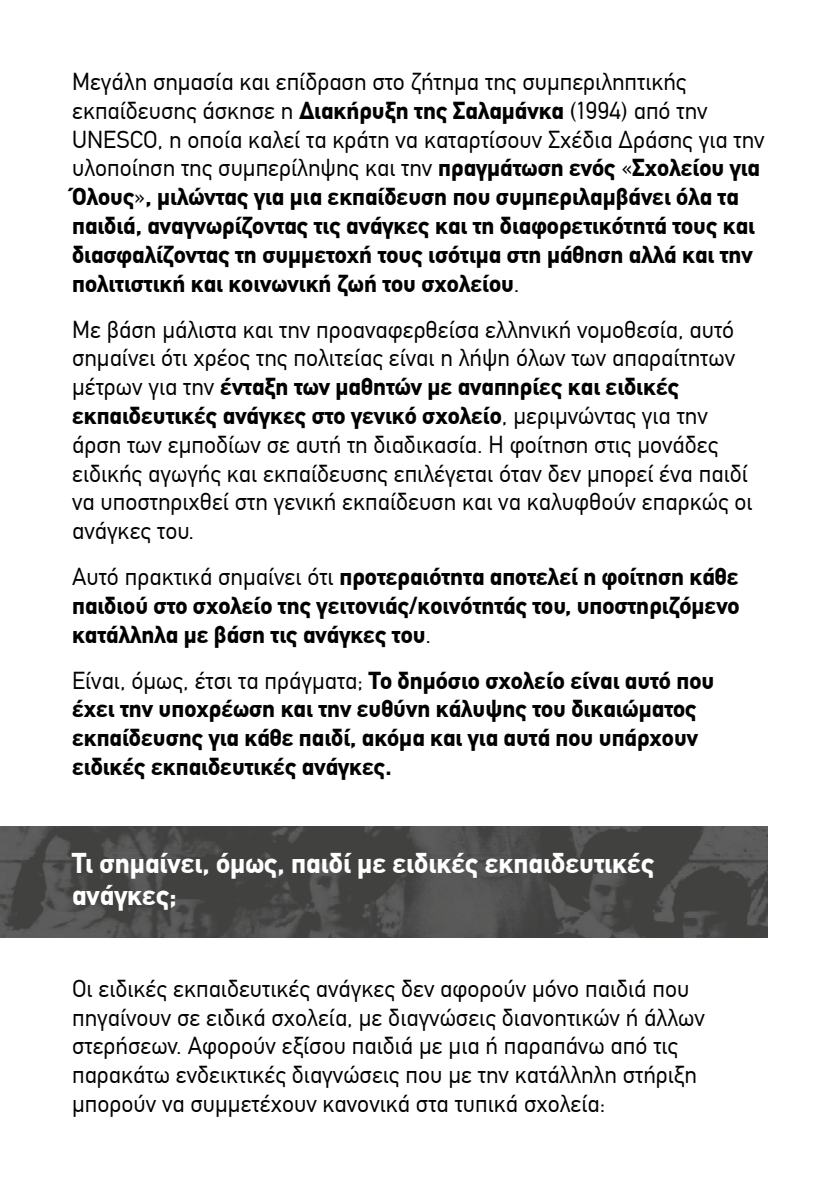
<style>
.page{position:relative;width:840px;height:1191px;background:#fff}
.page>*{position:absolute;margin:0;border:0;box-sizing:border-box;transform-origin:0 0}
.t1{font:700 28px/32px "CF Din";color:#fff}
.t2{font:700 24px/28.8px "CF Din";color:#000}
.t3{font:24px/28.8px "CF Din";color:#000}
.s1{font-weight:400}
.s2{font-weight:700}
</style>
<div class="page">
<svg style="left:0;top:826px;width:767px;height:111px;background:#4a4a49"></svg>
<p class="t2" style="left:72px;top:68px;width:693px"><span class="s1">Μεγάλη σημασία και επίδραση στο ζήτημα της συμπεριληπτικής εκπαίδευσης άσκησε η</span> Διακήρυξη της Σαλαμάνκα <span class="s1">(1994) από την UNESCO, η οποία καλεί τα κράτη να καταρτίσουν Σχέδια Δράσης για την υλοποίηση της συμπερίληψης και την</span> πραγμάτωση ενός <span class="s1">Ç</span>Σχολείου για Όλους<span class="s1">È</span>, μιλώντας για μια εκπαίδευση που συμπεριλαμβάνει όλα τα παιδιά, αναγνωρίζοντας τις ανάγκες και τη διαφορετικότητά τους και διασφαλίζοντας τη συμμετοχή τους ισότιμα στη μάθηση αλλά και την πολιτιστική και κοινωνική ζωή του σχολείου<span class="s1">.</span></p>
<p class="t3" style="left:72px;top:315px;width:681px">Με βάση μάλιστα και την προαναφερθείσα ελληνική νομοθεσία, αυτό σημαίνει ότι χρέος της πολιτείας είναι η λήψη όλων των απαραίτητων μέτρων για την <span class="s2">ένταξη των μαθητών με αναπηρίες και ειδικές εκπαιδευτικές ανάγκες στο γενικό σχολείο</span>, μεριμνώντας για την άρση των εμποδίων σε αυτή τη διαδικασία. Η φοίτηση στις μονάδες ειδικής αγωγής και εκπαίδευσης επιλέγεται όταν δεν μπορεί ένα παιδί να υποστηριχθεί στη γενική εκπαίδευση και να καλυφθούν επαρκώς οι ανάγκες του.</p>
<p class="t2" style="left:72px;top:562px;width:668px;text-align:justify"><span class="s1">Αυτό πρακτικά σημαίνει ότι</span> προτεραιότητα αποτελεί η φοίτηση κάθε παιδιού στο σχολείο της γειτονιάς/κοινότητάς του, υποστηριζόμενο κατάλληλα με βάση τις ανάγκες του<span class="s1">.</span></p>
<p class="t2" style="left:72px;top:666px;width:643px"><span class="s1">Είναι, όμως, έτσι τα πράγματα;</span> Το δημόσιο σχολείο είναι αυτό που έχει την υποχρέωση και την ευθύνη κάλυψης του δικαιώματος εκπαίδευσης για κάθε παιδί, ακόμα και για αυτά που υπάρχουν ειδικές εκπαιδευτικές ανάγκες.</p>
<p class="t1" style="left:72px;top:847px;width:583px">Τι σημαίνει, όμως, παιδί με ειδικές εκπαιδευτικές ανάγκες;</p>
<p class="t3" style="left:72px;top:974px;width:634px">Οι ειδικές εκπαιδευτικές ανάγκες δεν αφορούν μόνο παιδιά που πηγαίνουν σε ειδικά σχολεία, με διαγνώσεις διανοητικών ή άλλων στερήσεων. Αφορούν εξίσου παιδιά με μια ή παραπάνω από τις παρακάτω ενδεικτικές διαγνώσεις που με την κατάλληλη στήριξη μπορούν να συμμετέχουν κανονικά στα τυπικά σχολεία:</p>
</div>
